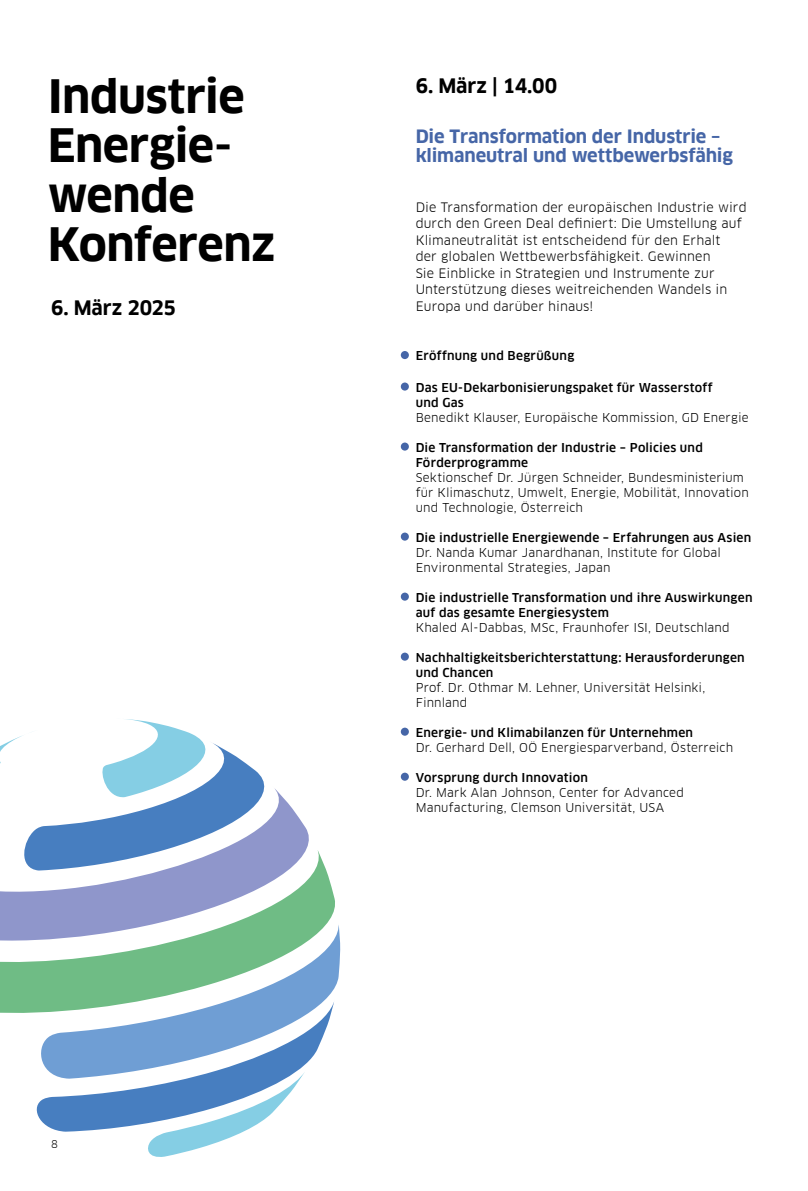
<style>
.page{position:relative;width:808px;height:1191px;background:#fff}
.page>*{position:absolute;margin:0;border:0;box-sizing:border-box;transform-origin:0 0}
.t1{font:700 45px/49.5px "Clan Offc Pro";letter-spacing:-.015em;color:#000}
.t2{font:700 19.5px "Clan Offc Pro";letter-spacing:-.01em;color:#000}
.t3{font:700 18px/19.5px "Clan Offc Pro";letter-spacing:-.005em;color:#4666a7}
.t4{font:12.75px/16.5px "Clan Offc Pro";letter-spacing:.01em;color:#000}
.t5{font:12px/15px "Clan Offc Pro";letter-spacing:.015em;color:#000}
.t6{font:500 12px/15px "Clan Offc Pro";letter-spacing:.02em;color:#000}
.t7{font:10.5px "Clan Offc Pro";color:#000}
</style>
<div class="page">
<div style="left:401px;top:351px;width:8px;height:8px;background:#4666a7;border-radius:50%"></div>
<div style="left:401px;top:382px;width:8px;height:8px;background:#4666a7;border-radius:50%"></div>
<div style="left:401px;top:442px;width:8px;height:8px;background:#4666a7;border-radius:50%"></div>
<div style="left:401px;top:532px;width:8px;height:8px;background:#4666a7;border-radius:50%"></div>
<div style="left:401px;top:592px;width:8px;height:8px;background:#4666a7;border-radius:50%"></div>
<div style="left:401px;top:652px;width:8px;height:8px;background:#4666a7;border-radius:50%"></div>
<div style="left:401px;top:727px;width:8px;height:8px;background:#4666a7;border-radius:50%"></div>
<div style="left:401px;top:772px;width:8px;height:8px;background:#4666a7;border-radius:50%"></div>
<svg style="left:0;top:719px;width:265px;height:67px"></svg>
<svg style="left:25px;top:786px;width:284px;height:61px"></svg>
<svg style="left:0;top:847px;width:335px;height:75px;fill:#8f96cb"></svg>
<svg style="left:0;top:922px;width:341px;height:77px;fill:#6fbc85"></svg>
<svg style="left:0;top:999px;width:334px;height:132px"></svg>
<svg style="left:145px;top:1069px;width:161px;height:88px"></svg>
<h1 class="t1" style="left:48px;top:71px;width:229px">Industrie<br>Energie&shy;wende<br>Konferenz</h1>
<h2 class="t2" style="left:51px;top:296px;width:126px">6. März 2025</h2>
<p class="t7" style="left:51px;top:1137px;width:8px">8</p>
<h2 class="t2" style="left:416px;top:74px;width:143px">6. März | 14.00</h2>
<h3 class="t3" style="left:416px;top:126px;width:319px">Die Transformation der Industrie – klimaneutral und wettbewerbsfähig</h3>
<p class="t4" style="left:416px;top:198px;width:332px">Die Transformation der europäischen Industrie wird durch den Green Deal definiert: Die Umstellung auf Klimaneutralität ist entscheidend für den Erhalt<br>der globalen Wettbewerbsfähigkeit. Gewinnen<br>Sie Einblicke in Strategien und Instrumente zur Unterstützung dieses weitreichenden Wandels in Europa und darüber hinaus!</p>
<p class="t6" style="left:416px;top:348px;width:160px">Eröffnung und Begrüßung</p>
<p class="t6" style="left:416px;top:380px;width:298px">Das EU-Dekarbonisierungspaket für Wasserstoff und Gas</p>
<p class="t5" style="left:416px;top:410px;width:334px">Benedikt Klauser, Europäische Kommission, GD Energie</p>
<p class="t6" style="left:416px;top:440px;width:289px">Die Transformation der Industrie – Policies und<br>Förderprogramme</p>
<p class="t5" style="left:416px;top:470px;width:335px">Sektionschef Dr. Jürgen Schneider, Bundesministerium für Klimaschutz, Umwelt, Energie, Mobilität, Innovation und Technologie, Österreich</p>
<p class="t6" style="left:416px;top:530px;width:337px">Die industrielle Energiewende – Erfahrungen aus Asien</p>
<p class="t5" style="left:416px;top:545px;width:307px">Dr. Nanda Kumar Janardhanan, Institute for Global<br>Environmental Strategies, Japan</p>
<p class="t6" style="left:416px;top:590px;width:338px">Die industrielle Transformation und ihre Auswirkungen auf das gesamte Energiesystem</p>
<p class="t5" style="left:416px;top:620px;width:316px">Khaled Al-Dabbas, MSc, Fraunhofer ISI, Deutschland</p>
<p class="t6" style="left:416px;top:650px;width:331px">Nachhaltigkeitsberichterstattung: Herausforderungen und Chancen</p>
<p class="t5" style="left:416px;top:680px;width:291px">Prof. Dr. Othmar M. Lehner, Universität Helsinki,<br>Finnland</p>
<p class="t6" style="left:416px;top:725px;width:279px">Energie- und Klimabilanzen für Unternehmen</p>
<p class="t5" style="left:416px;top:740px;width:319px">Dr. Gerhard Dell, OÖ Energiesparverband, Österreich</p>
<p class="t6" style="left:416px;top:770px;width:174px">Vorsprung durch Innovation</p>
<p class="t5" style="left:416px;top:785px;width:270px">Dr. Mark Alan Johnson, Center for Advanced<br>Manufacturing, Clemson Universität, USA</p>
</div>
